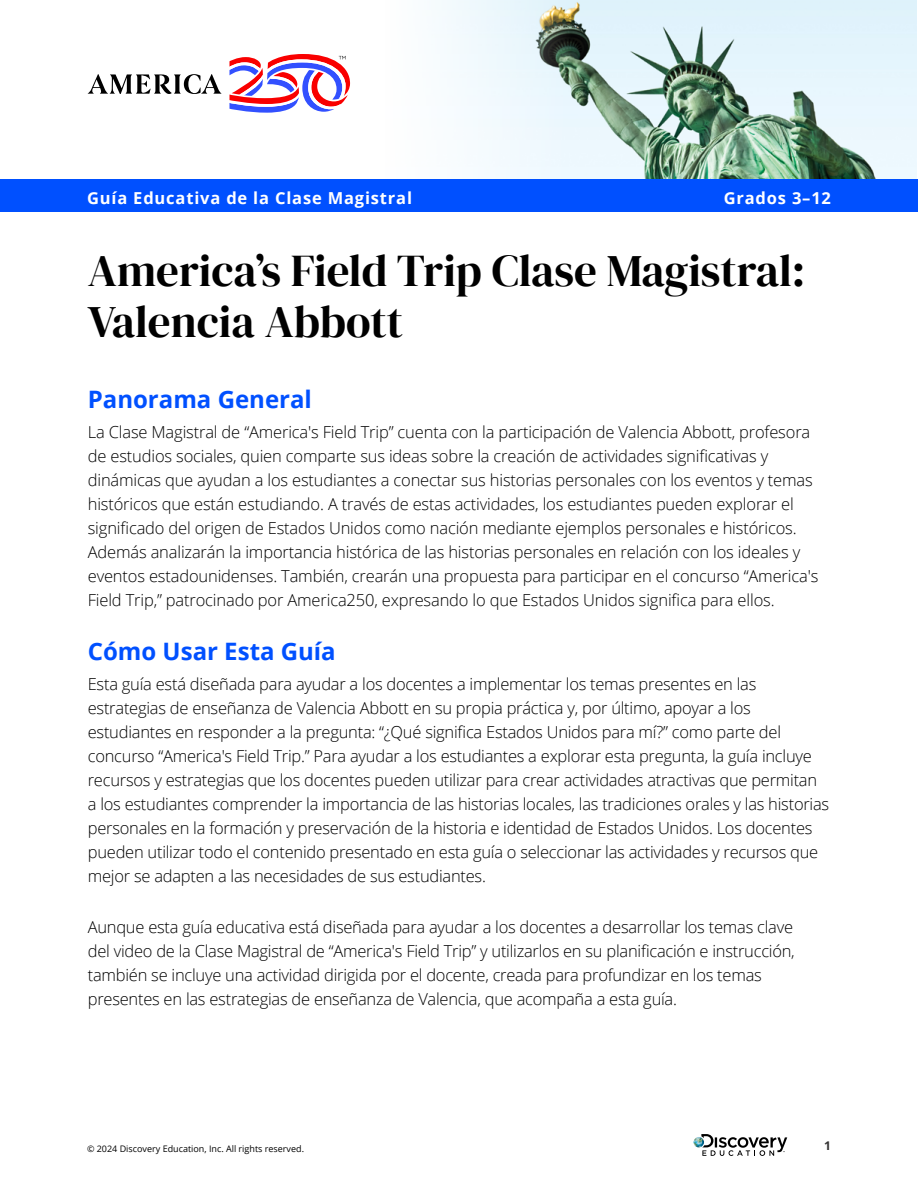
<style>
.page{position:relative;width:918px;height:1188px;background:#fff}
.page>*{position:absolute;margin:0;border:0;box-sizing:border-box;transform-origin:0 0}
.t1{font:45px/51px "DM Serif Display";color:#000}
.t2{font:700 24px "Open Sans";color:#0050ff}
.t3{font:300 16.5px/24px "Open Sans";letter-spacing:-.015em;color:#000}
.t4{font:700 16.5px "Open Sans";letter-spacing:.05em;color:#fff}
.t5{font:700 12px "Open Sans";color:#343333}
.t6{font:9px "Open Sans";color:#000}
</style>
<div class="page">
<img style="left:570px;top:0;width:346px;height:179px">
<svg style="left:441px;top:0;width:129px;height:179px;fill:#f0f9fd"></svg>
<svg style="left:694px;top:1134px;width:93px;height:22px"></svg>
<div style="left:0;top:179px;width:918px;height:33px;background:#0050ff"></div>
<svg style="left:88px;top:74px;width:133px;height:20px"></svg>
<svg style="left:229px;top:54px;width:121px;height:59px"></svg>
<p class="t4" style="left:87px;top:186px;width:327px">Guía Educativa de la Clase Magistral</p>
<p class="t4" style="left:724px;top:186px;width:109px">Grados 3–12</p>
<h1 class="t1" style="left:88px;top:246px;width:719px">America’s Field Trip Clase Magistral:<br>Valencia Abbott</h1>
<h2 class="t2" style="left:88px;top:382px;width:226px">Panorama General</h2>
<p class="t3" style="left:88px;top:419px;width:732px">La Clase Magistral de “America's Field Trip” cuenta con la participación de Valencia Abbott, profesora de estudios sociales, quien comparte sus ideas sobre la creación de actividades significativas y dinámicas que ayudan a los estudiantes a conectar sus historias personales con los eventos y temas históricos que están estudiando. A través de estas actividades, los estudiantes pueden explorar el significado del origen de Estados Unidos como nación mediante ejemplos personales e históricos.<br>Además analizarán la importancia histórica de las historias personales en relación con los ideales y eventos estadounidenses. También, crearán una propuesta para participar en el concurso “America's Field Trip,” patrocinado por America250, expresando lo que Estados Unidos significa para ellos.</p>
<h2 class="t2" style="left:88px;top:634px;width:249px">Cómo Usar Esta Guía</h2>
<p class="t3" style="left:88px;top:671px;width:743px">Esta guía está diseñada para ayudar a los docentes a implementar los temas presentes en las estrategias de enseñanza de Valencia Abbott en su propia práctica y, por último, apoyar a los estudiantes en responder a la pregunta: “¿Qué significa Estados Unidos para mí?” como parte del concurso “America's Field Trip.” Para ayudar a los estudiantes a explorar esta pregunta, la guía incluye recursos y estrategias que los docentes pueden utilizar para crear actividades atractivas que permitan a los estudiantes comprender la importancia de las historias locales, las tradiciones orales y las historias personales en la formación y preservación de la historia e identidad de Estados Unidos. Los docentes pueden utilizar todo el contenido presentado en esta guía o seleccionar las actividades y recursos que mejor se adapten a las necesidades de sus estudiantes.</p>
<p class="t3" style="left:88px;top:914px;width:709px">Aunque esta guía educativa está diseñada para ayudar a los docentes a desarrollar los temas clave del video de la Clase Magistral de “America's Field Trip” y utilizarlos en su planificación e instrucción, también se incluye una actividad dirigida por el docente, creada para profundizar en los temas presentes en las estrategias de enseñanza de Valencia, que acompaña a esta guía.</p>
<p class="t6" style="left:87px;top:1142px;width:219px">© 2024 Discovery Education, Inc. All rights reserved.</p>
<p class="t5" style="left:824px;top:1137px;width:8px">1</p>
</div>
